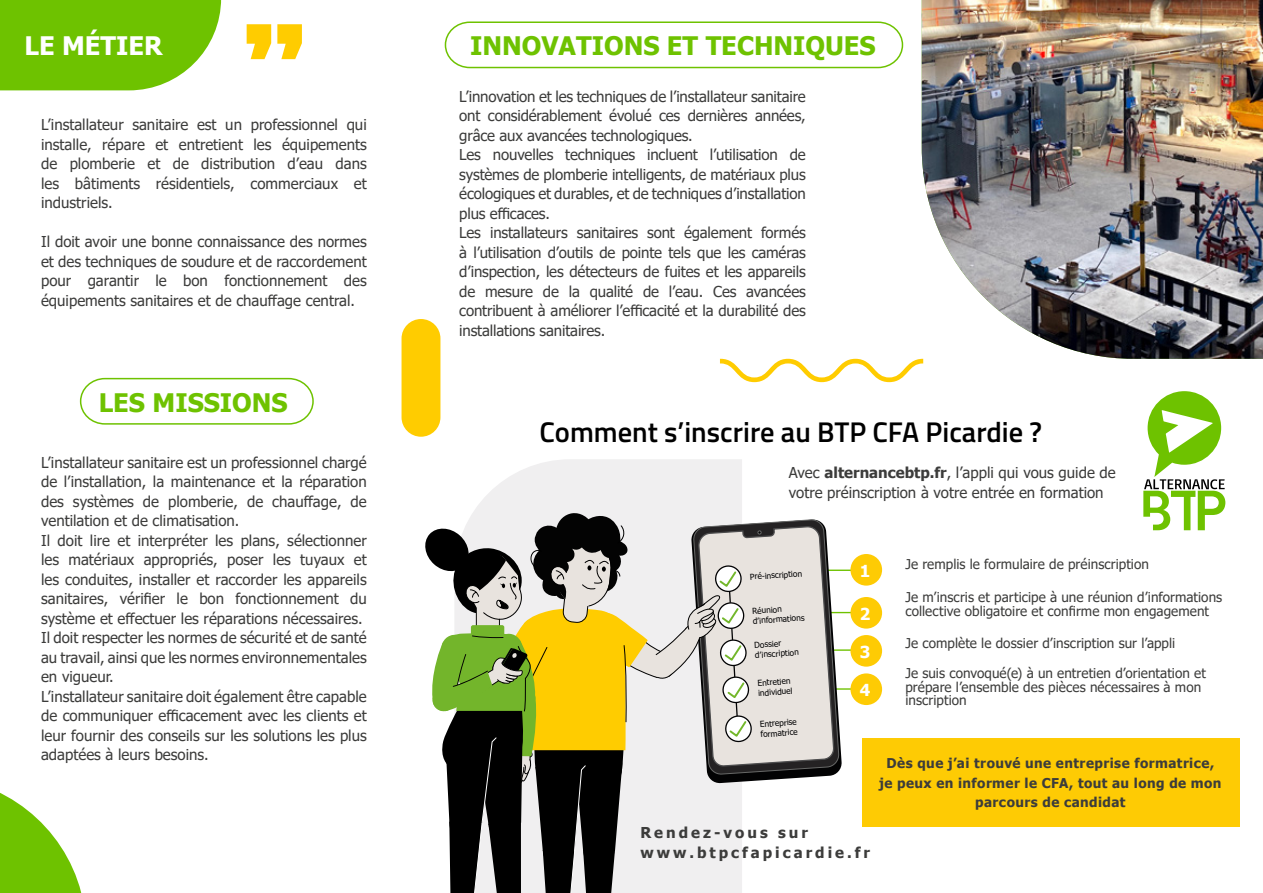
<style>
.page{position:relative;width:1263px;height:893px;background:#fff}
.page>*{position:absolute;margin:0;border:0;box-sizing:border-box;transform-origin:0 0}
.t1{font:600 28.5px "Titillium Web";color:#000}
.t2{font:700 25.5px "Tahoma";color:#6ec200}
.t3{font:700 25.5px "Tahoma";color:#fff}
.t4{font:700 16.5px "Tahoma";color:#fff}
.t5{font:15px/19.5px "Tahoma";color:#3c3c3b}
.t6{font:700 15px "Tahoma";letter-spacing:.2em;color:#3c3c3b}
.t7{font:13.5px/13.8px "Tahoma";letter-spacing:.005em;color:#3c3c3b}
.t8{font:700 13.5px/19.5px "Tahoma";letter-spacing:.03em;color:#3c3c3b;text-align:center}
.t9{font:8.25px/9.9px "Tahoma";color:#020203}
.s1{font-weight:700}
</style>
<div class="page">
<svg style="left:474px;top:459px;width:268px;height:53px;fill:#f0eff0"></svg>
<svg style="left:0;top:0;width:221px;height:90px;background:#7bc716"></svg>
<svg style="left:1143px;top:391px;width:82px;height:139px"></svg>
<hr style="left:756px;top:570px;width:112px;height:1px;background:#6ec200">
<hr style="left:756px;top:612px;width:112px;height:1px;background:#6ec200">
<hr style="left:756px;top:649px;width:112px;height:2px;background:#6ec200">
<hr style="left:756px;top:688px;width:117px;height:2px;background:#6ec200">
<div style="left:850px;top:554px;width:32px;height:32px;background:#fecb04;border-radius:50%"></div>
<div style="left:850px;top:597px;width:32px;height:32px;background:#fecb04;border-radius:50%"></div>
<div style="left:850px;top:635px;width:32px;height:32px;background:#fecb04;border-radius:50%"></div>
<div style="left:850px;top:673px;width:32px;height:32px;background:#fecb04;border-radius:50%"></div>
<svg style="left:425px;top:512px;width:417px;height:381px"></svg>
<div style="left:862px;top:738px;width:378px;height:88px;background:#fecb04"></div>
<div style="left:401px;top:319px;width:39px;height:118px;background:#fc0;border-radius:19px"></div>
<svg style="left:247px;top:24px;width:55px;height:35px"></svg>
<svg style="left:79px;top:377px;width:235px;height:48px"></svg>
<svg style="left:444px;top:21px;width:460px;height:48px"></svg>
<svg style="left:0;top:793px;width:82px;height:100px"></svg>
<img style="left:922px;top:0;width:341px;height:359px">
<svg style="left:720px;top:359px;width:203px;height:23px"></svg>
<h2 class="t3" style="left:24px;top:28px;width:140px">LE MÉTIER</h2>
<h2 class="t2" style="left:470px;top:28px;width:407px">INNOVATIONS ET TECHNIQUES</h2>
<p class="t5" style="left:41px;top:116px;width:327px;text-align:justify">L’installateur sanitaire est un professionnel qui installe, répare et entretient les équipements de plomberie et de distribution d’eau dans les bâtiments résidentiels, commerciaux et industriels.</p>
<p class="t5" style="left:41px;top:233px;width:327px;text-align:justify">Il doit avoir une bonne connaissance des normes et des techniques de soudure et de raccordement pour garantir le bon fonctionnement des équipements sanitaires et de chauffage central.</p>
<h2 class="t2" style="left:99px;top:385px;width:191px">LES MISSIONS</h2>
<p class="t5" style="left:41px;top:453px;width:327px">L’installateur sanitaire est un professionnel chargé de l’installation, la maintenance et la réparation des systèmes de plomberie, de chauffage, de ventilation et de climatisation.<br>Il doit lire et interpréter les plans, sélectionner les matériaux appropriés, poser les tuyaux et les conduites, installer et raccorder les appareils sanitaires, vérifier le bon fonctionnement du système et effectuer les réparations nécessaires.<br>Il doit respecter les normes de sécurité et de santé au travail, ainsi que les normes environnementales en vigueur.<br>L’installateur sanitaire doit également être capable de communiquer efficacement avec les clients et leur fournir des conseils sur les solutions les plus adaptées à leurs besoins.</p>
<p class="t5" style="left:459px;top:88px;width:348px">L’innovation et les techniques de l’installateur sanitaire ont considérablement évolué ces dernières années, grâce aux avancées technologiques.<br>Les nouvelles techniques incluent l’utilisation de systèmes de plomberie intelligents, de matériaux plus écologiques et durables, et de techniques d’installation plus efficaces.<br>Les installateurs sanitaires sont également formés à l’utilisation d’outils de pointe tels que les caméras d’inspection, les détecteurs de fuites et les appareils de mesure de la qualité de l’eau. Ces avancées contribuent à améliorer l’efficacité et la durabilité des installations sanitaires.</p>
<h1 class="t1" style="left:540px;top:410px;width:504px">Comment s’inscrire au BTP CFA Picardie ?</h1>
<p class="t5" style="left:789px;top:464px;width:328px">Avec <span class="s1">alternancebtp.fr</span>, l’appli qui vous guide de votre préinscription à votre entrée en formation</p>
<p class="t9" style="left:750px;top:572px;width:54px;rotate:-4deg">Pré-inscription</p>
<p class="t9" style="left:752px;top:607px;width:53px;rotate:-4deg">Réunion d’informations</p>
<p class="t9" style="left:754px;top:640px;width:45px;rotate:-4deg">Dossier d’inscription</p>
<p class="t9" style="left:757px;top:679px;width:36px;rotate:-4deg">Entretien individuel</p>
<p class="t9" style="left:760px;top:720px;width:39px;rotate:-4deg">Entreprise formatrice</p>
<p class="t6" style="left:640px;top:822px;width:169px">Rendez-vous sur</p>
<p class="t4" style="left:860px;top:559px;width:12px">1</p>
<p class="t4" style="left:860px;top:602px;width:12px">2</p>
<p class="t4" style="left:860px;top:640px;width:12px">3</p>
<p class="t4" style="left:860px;top:678px;width:12px">4</p>
<p class="t6" style="left:640px;top:842px;width:231px">www.btpcfapicardie.fr</p>
<p class="t7" style="left:905px;top:558px;width:245px">Je remplis le formulaire de préinscription</p>
<p class="t7" style="left:905px;top:591px;width:318px">Je m’inscris et participe à une réunion d’informations collective obligatoire et confirme mon engagement</p>
<p class="t7" style="left:905px;top:637px;width:271px">Je complète le dossier d’inscription sur l’appli</p>
<p class="t7" style="left:905px;top:667px;width:302px">Je suis convoqué(e) à un entretien d’orientation et prépare l’ensemble des pièces nécessaires à mon inscription</p>
<p class="t8" style="left:879px;top:754px;width:344px">Dès que j’ai trouvé une entreprise formatrice, je peux en informer le CFA, tout au long de mon parcours de candidat</p>
</div>
